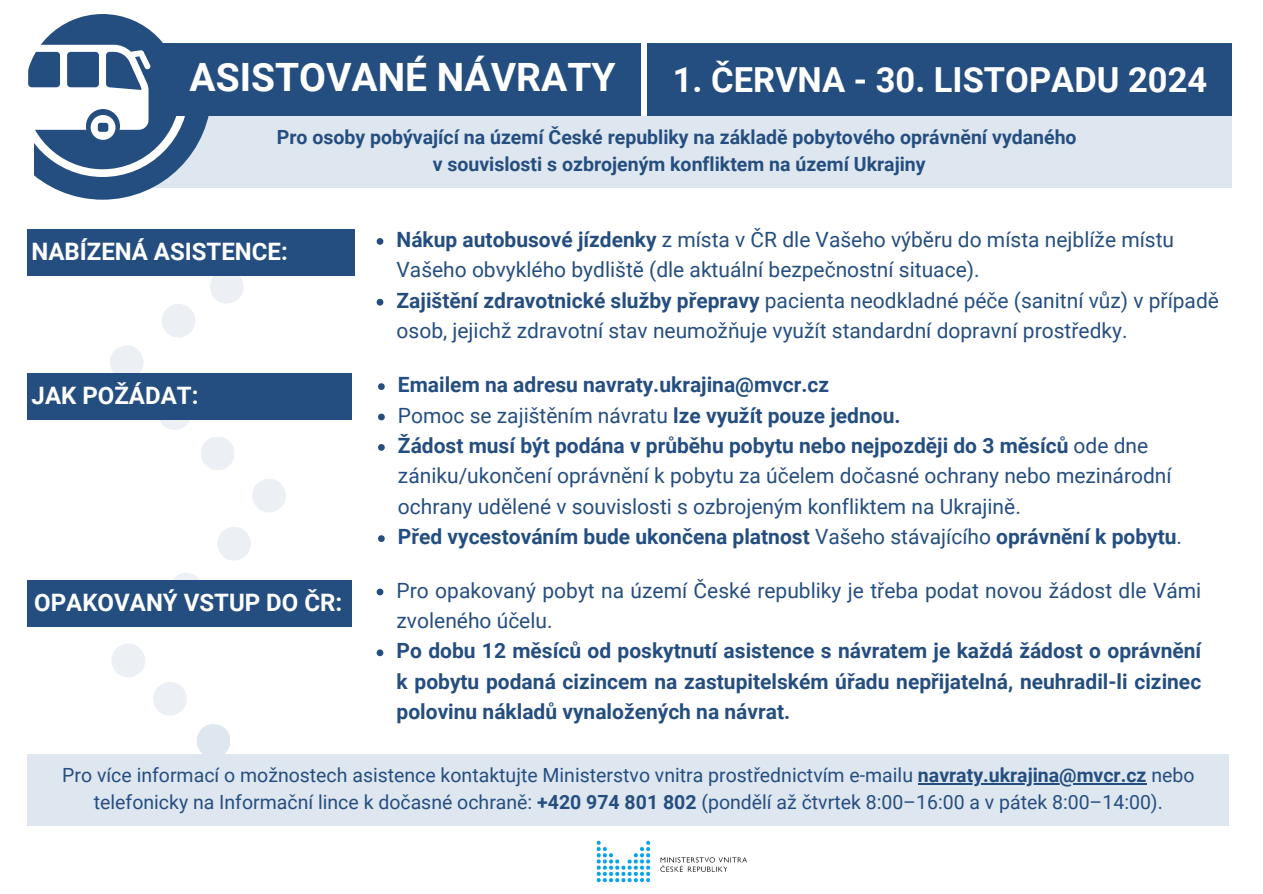
<style>
.page{position:relative;width:1263px;height:894px;background:#fff}
.page>*{position:absolute;margin:0;border:0;box-sizing:border-box;transform-origin:0 0}
.t1{font:700 39px "Roboto";color:#fff}
.t2{font:700 34.5px "Roboto";color:#fff}
.t3{font:700 24px "Roboto";color:#fff}
.t4{font:21px/30.3px "Roboto";color:#254e80}
.t5{font:700 21px/30.3px "Roboto";color:#254e80;text-align:justify}
.t6{font:19.5px "Roboto";color:#254e80}
.t7{font:700 19.5px/27px "Roboto";color:#254e80;text-align:center}
.s1{font-weight:700}
.s2{font-weight:400}
</style>
<div class="page">
<svg style="left:110px;top:345px;width:34px;height:28px"></svg>
<svg style="left:173px;top:573px;width:27px;height:7px"></svg>
<svg style="left:160px;top:420px;width:30px;height:10px"></svg>
<svg style="left:197px;top:724px;width:33px;height:30px"></svg>
<svg style="left:210px;top:276px;width:34px;height:28px"></svg>
<svg style="left:217px;top:527px;width:34px;height:34px"></svg>
<svg style="left:162px;top:304px;width:33px;height:34px"></svg>
<svg style="left:252px;top:479px;width:34px;height:34px"></svg>
<svg style="left:201px;top:437px;width:33px;height:33px"></svg>
<svg style="left:111px;top:644px;width:76px;height:72px"></svg>
<div style="left:28px;top:754px;width:1201px;height:71px;background:#dee6ef"></div>
<hr style="left:918px;top:782px;width:228px;height:2px;background:#254e80">
<div style="left:103px;top:115px;width:1129px;height:72px;background:#dee6ef"></div>
<div style="left:25px;top:14px;width:155px;height:155px;background:#254e80;border-radius:50%"></div>
<svg style="left:25px;top:45px;width:186px;height:154px"></svg>
<div style="left:28px;top:229px;width:327px;height:47px;background:#254e80"></div>
<svg style="left:377px;top:238px;width:6px;height:7px"></svg>
<svg style="left:377px;top:299px;width:6px;height:6px"></svg>
<div style="left:28px;top:373px;width:324px;height:47px;background:#254e80"></div>
<svg style="left:378px;top:383px;width:7px;height:7px"></svg>
<svg style="left:378px;top:413px;width:7px;height:7px"></svg>
<svg style="left:378px;top:444px;width:7px;height:6px"></svg>
<svg style="left:378px;top:535px;width:7px;height:7px"></svg>
<div style="left:28px;top:580px;width:324px;height:46px;background:#254e80"></div>
<svg style="left:377px;top:588px;width:6px;height:7px"></svg>
<svg style="left:377px;top:649px;width:6px;height:7px"></svg>
<img style="left:575px;top:825px;width:194px;height:58px">
<div style="left:164px;top:43px;width:1068px;height:72px;background:#254e80"></div>
<div style="left:641px;top:37px;width:6px;height:78px;background:#fff"></div>
<p class="t1" style="left:189px;top:55px;width:428px">ASISTOVANÉ NÁVRATY</p>
<h3 class="t2" style="left:673px;top:60px;width:536px">1. ČERVNA - 30. LISTOPADU 2024</h3>
<p class="t2" style="left:691px;top:78px;width:536px">1. ČERVNA - 30. LISTOPADU 2024</p>
<p class="t7" style="left:277px;top:123px;width:801px">Pro osoby pobývající na území České republiky na základě pobytového oprávnění vydaného v souvislosti s ozbrojeným konfliktem na území Ukrajiny</p>
<h4 class="t3" style="left:31px;top:238px;width:258px">NABÍZENÁ ASISTENCE:</h4>
<p class="t3" style="left:32px;top:381px;width:168px">JAK POŽÁDAT:</p>
<p class="t4" style="left:397px;top:225px;width:779px"><span class="s1">Nákup autobusové jízdenky</span> z místa v ČR dle Vašeho výběru do místa nejblíže místu<br>Vašeho obvyklého bydliště (dle aktuální bezpečnostní situace).</p>
<p class="t4" style="left:397px;top:285px;width:824px"><span class="s1">Zajištění zdravotnické služby přepravy</span> pacienta neodkladné péče (sanitní vůz) v případě osob, jejichž zdravotní stav neumožňuje využít standardní dopravní prostředky.</p>
<h3 class="t5" style="left:398px;top:370px;width:433px">Emailem na adresu navraty.ukrajina@mvcr.cz</h3>
<p class="t4" style="left:398px;top:400px;width:504px">Pomoc se zajištěním návratu <span class="s1">lze využít pouze jednou.</span></p>
<p class="t4" style="left:398px;top:430px;width:775px"><span class="s1">Žádost musí být podána v průběhu pobytu nebo nejpozději do 3 měsíců</span> ode dne zániku/ukončení oprávnění k pobytu za účelem dočasné ochrany nebo mezinárodní ochrany udělené v souvislosti s ozbrojeným konfliktem na Ukrajině.</p>
<h3 class="t5" style="left:398px;top:521px;width:786px">Před vycestováním bude ukončena platnost <span class="s2">Vašeho stávajícího</span> oprávnění k pobytu<span class="s2">.</span></h3>
<p class="t3" style="left:34px;top:588px;width:310px">OPAKOVANÝ VSTUP DO ČR:</p>
<p class="t4" style="left:397px;top:575px;width:806px">Pro opakovaný pobyt na území České republiky je třeba podat novou žádost dle Vámi zvoleného účelu.</p>
<p class="t5" style="left:397px;top:636px;width:806px">Po dobu 12 měsíců od poskytnutí asistence s návratem je každá žádost o oprávnění k pobytu podaná cizincem na zastupitelském úřadu nepřijatelná, neuhradil-li cizinec polovinu nákladů vynaložených na návrat.</p>
<p class="t6" style="left:62px;top:763px;width:1134px">Pro více informací o možnostech asistence kontaktujte Ministerstvo vnitra prostřednictvím e-mailu <span class="s1">navraty.ukrajina@mvcr.cz</span> nebo</p>
<p class="t6" style="left:94px;top:790px;width:1070px">telefonicky na Informační lince k dočasné ochraně: <span class="s1">+420 974 801 802</span> (pondělí až čtvrtek 8:00–16:00 a v pátek 8:00–14:00).</p>
</div>
